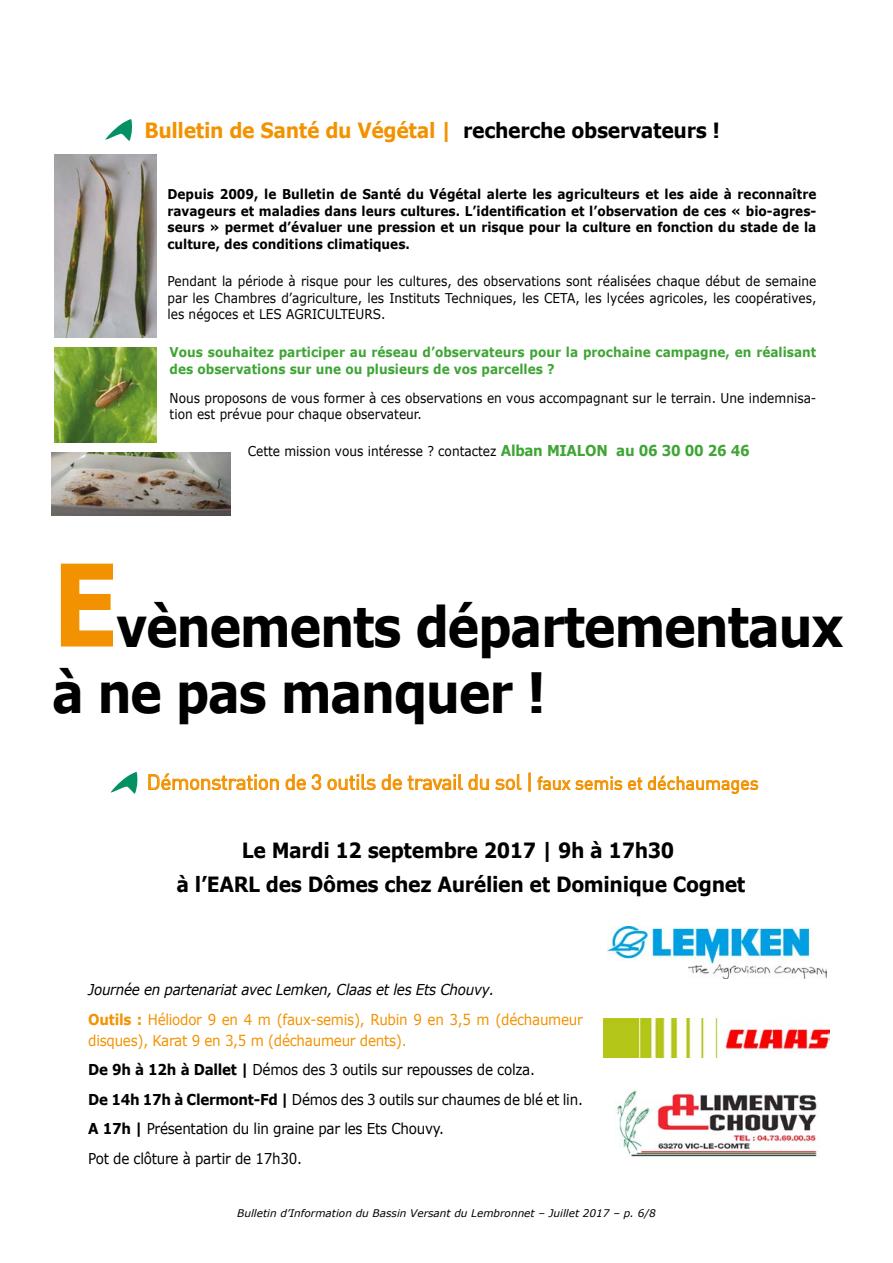
<style>
.page{position:relative;width:893px;height:1263px;background:#fff}
.page>*{position:absolute;margin:0;border:0;box-sizing:border-box;transform-origin:0 0}
.t1{font:700 55.5px/66.6px "Verdana";letter-spacing:-.03em;color:#000;scale:.87 1}
.t2{font:700 21px/34.2px "Verdana";letter-spacing:-.02em;color:#000;text-align:center;scale:.9 1}
.t3{font:21px "DIN";letter-spacing:-.02em;color:#f39200}
.t4{font:700 21px "Verdana";letter-spacing:-.02em;color:#f39200;scale:.9 1}
.t5{font:15px/29.7px "Verdana";letter-spacing:-.02em;color:#000;scale:.9 1}
.t6{font:italic 15px/29.5px "Verdana";letter-spacing:-.02em;color:#000;scale:.9 1}
.t7{font:13.5px/16.5px "Verdana";color:#000;text-align:justify;scale:.9 1}
.t8{font:700 13.5px/16.5px "Verdana";color:#000;text-align:justify;scale:.9 1}
.t9{font:700 13.5px/16.5px "Verdana";color:#3fa535;scale:.9 1}
.t10{font:italic 10.5px "Verdana";color:#000}
.s1{color:#000}
.s2{font-weight:700;font-size:15px;color:#3fa535}
.s3{font-size:114px;color:#f39200}
.s4{font-size:18px}
.s5{font-weight:700;font-style:normal;color:#f39200}
.s6{font-style:normal;color:#f39200}
.s7{color:#f39200}
.s8{font-weight:700}
</style>
<div class="page">
<svg style="left:105px;top:119px;width:27px;height:22px"></svg>
<svg style="left:111px;top:772px;width:27px;height:22px"></svg>
<svg style="left:148px;top:773px;width:131px;height:17px"></svg>
<svg style="left:285px;top:773px;width:204px;height:17px"></svg>
<svg style="left:495px;top:774px;width:27px;height:16px"></svg>
<div style="left:528px;top:773px;width:3px;height:18px;border:1px solid #f39200"></div>
<svg style="left:537px;top:775px;width:222px;height:19px"></svg>
<img style="left:607px;top:926px;width:220px;height:53px">
<img style="left:603px;top:1019px;width:226px;height:39px">
<img style="left:614px;top:1089px;width:206px;height:68px">
<img style="left:54px;top:154px;width:103px;height:183px">
<img style="left:54px;top:348px;width:103px;height:95px">
<img style="left:52px;top:452px;width:179px;height:63px">
<h2 class="t4" style="left:144px;top:115px;width:641px">Bulletin de Santé du Végétal | <span class="s1">recherche observateurs !</span></h2>
<p class="t8" style="left:167px;top:186px;width:723px">Depuis 2009, le Bulletin de Santé du Végétal alerte les agriculteurs et les aide à reconnaître ravageurs et maladies dans leurs cultures. L’identification et l’observation de ces « bio-agres&shy;seurs » permet d’évaluer une pression et un risque pour la culture en fonction du stade de la culture, des conditions climatiques.</p>
<p class="t7" style="left:167px;top:273px;width:723px">Pendant la période à risque pour les cultures, des observations sont réalisées chaque début de semaine par les Chambres d’agriculture, les Instituts Techniques, les CETA, les lycées agricoles, les coopératives, les négoces et LES AGRICULTEURS.</p>
<p class="t9" style="left:170px;top:344px;width:720px">Vous souhaitez participer au réseau d’observateurs pour la prochaine campagne, en réalisant des observations sur une ou plusieurs de vos parcelles ?</p>
<p class="t7" style="left:170px;top:390px;width:720px">Nous proposons de vous former à ces observations en vous accompagnant sur le terrain. Une indemnisa&shy;tion est prévue pour chaque observateur.</p>
<p class="t7" style="left:248px;top:443px;width:559px">Cette mission vous intéresse ? contactez <span class="s2">Alban MIALON au 06 30 00 26 46</span></p>
<h1 class="t1" style="left:52px;top:592px;width:912px"><span class="s3">E</span>vènements départementaux à ne pas manquer !</h1>
<h2 class="t3" style="left:147px;top:769px;width:614px">Démonstration de 3 outils de travail du sol | <span class="s4">faux semis et déchaumages</span></h2>
<h2 class="t2" style="left:177px;top:833px;width:634px">Le Mardi 12 septembre 2017 | 9h à 17h30<br>à l’EARL des Dômes chez Aurélien et Dominique Cognet</h2>
<p class="t6" style="left:88px;top:975px;width:551px">Journée en partenariat avec Lemken, Claas et les Ets Chouvy.<br><span class="s5">Outils :</span> <span class="s6">Héliodor 9 en 4 m (faux-semis), Rubin 9 en 3,5 m (déchaumeur</span></p>
<p class="t5" style="left:88px;top:1025px;width:551px"><span class="s7">disques), Karat 9 en 3,5 m (déchaumeur dents).<br></span><span class="s8">De 9h à 12h à Dallet |</span> Démos des 3 outils sur repousses de colza.<br><span class="s8">De 14h 17h à Clermont-Fd |</span> Démos des 3 outils sur chaumes de blé et lin.<br><span class="s8">A 17h |</span> Présentation du lin graine par les Ets Chouvy.<br>Pot de clôture à partir de 17h30.</p>
<p class="t10" style="left:237px;top:1206px;width:420px">Bulletin d’Information du Bassin Versant du Lembronnet – Juillet 2017 – p. 6/8</p>
</div>
